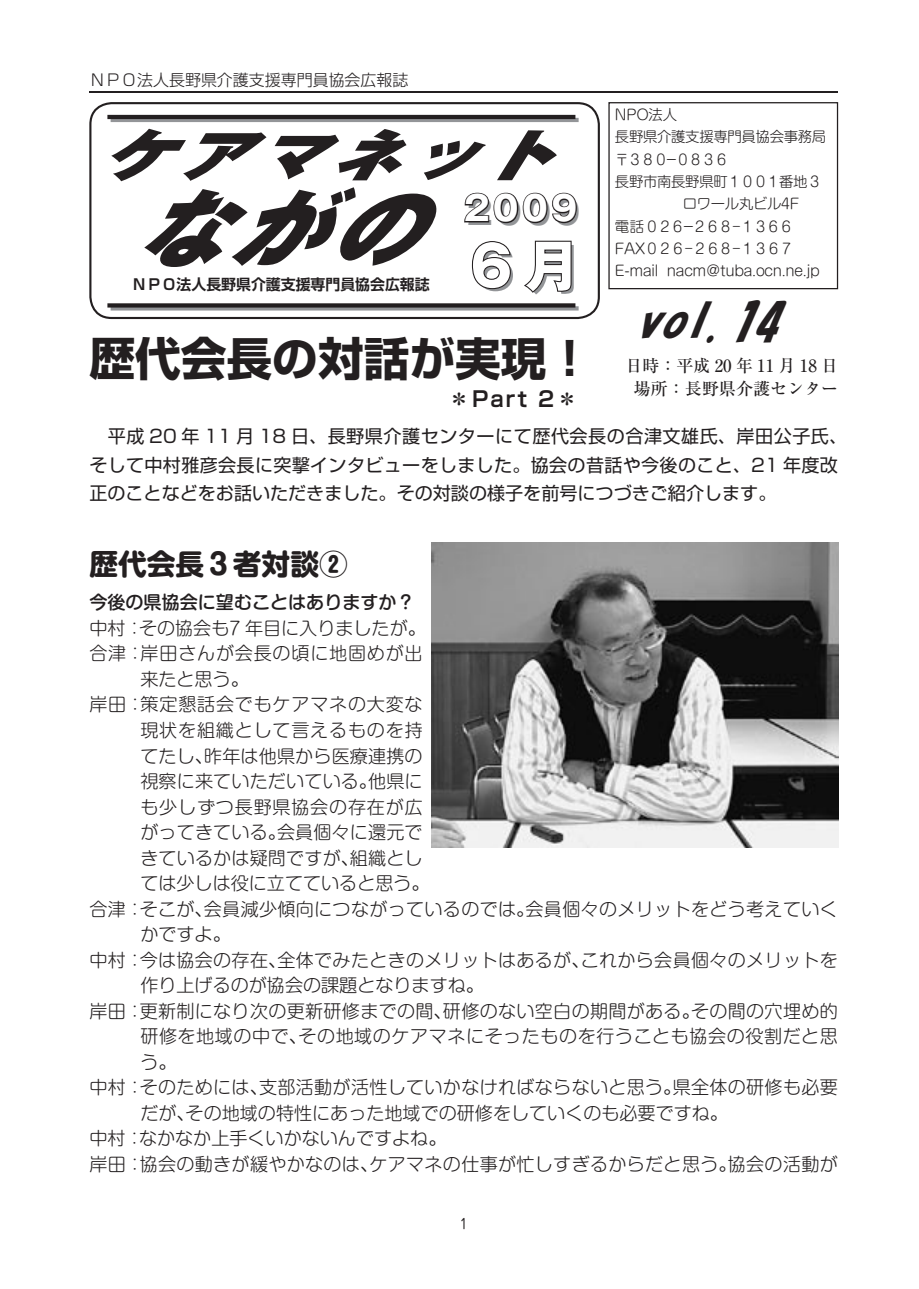
<style>
.page{position:relative;width:919px;height:1289px;background:#fff}
.page>*{position:absolute;margin:0;border:0;box-sizing:border-box;transform-origin:0 0}
.t1{font:italic 900 84.15px "Gothic MB101 Pro";color:#231f20;scale:1.04 1}
.t2{font:italic 900 55.35px "Gothic MB101 Pro";color:#231f20;scale:1.26 1}
.t3{font:700 55.35px "Gothic MB101 Pro";color:#fff}
.t4{font:italic 46.8px "HG Soei Kakupoptai";color:#231f20}
.t5{font:700 45.75px "Shin Go Pro";color:#231f20}
.t6{font:700 34.05px "Gothic MB101 Pro";color:#fff}
.t7{font:700 28.65px "Shin M Go Pro";color:#231f20}
.t8{font:700 21.3px "Shin Go Pro De";color:#231f20}
.t9{font:300 18px "Shin M Go Pro";letter-spacing:.015em;color:#231f20}
.t10{font:18px/28.7px "Shin Go Pro";letter-spacing:.02em;color:#231f20}
.t11{font:300 18px "Shin M Go Pro";letter-spacing:.045em;color:#231f20}
.t12{font:500 18px "Shin M Go Pro";color:#231f20}
.t13{font:500 16.95px/23.4px "Ryumin Pro";color:#231f20;text-align:center}
.t14{font:300 15.9px "Shin Go Pro";color:#231f20}
.t15{font:700 14.85px "Shin Go Pro De";color:#231f20}
.t16{font:300 14.4px "Shin M Go Pro";letter-spacing:-.02em;color:#231f20}
.t17{font:300 14.4px "Shin M Go Pro";letter-spacing:-.1em;color:#231f20}
.t18{font:13.8px "Jun 201 Pro";color:#231f20}
</style>
<div class="page">
<hr style="left:89px;top:91px;width:749px;height:2px;background:#231f20">
<svg style="left:89px;top:102px;width:511px;height:216px"></svg>
<svg style="left:111px;top:118px;width:467px;height:4px"></svg>
<svg style="left:111px;top:306px;width:467px;height:4px"></svg>
<div style="left:608px;top:102px;width:230px;height:187px;border:1px solid #231f20"></div>
<hr style="left:107px;top:115px;width:468px;height:4px;background:#231f20">
<svg style="left:107px;top:303px;width:468px;height:4px;background:#343031"></svg>
<svg style="left:463px;top:192px;width:115px;height:32px"></svg>
<svg style="left:471px;top:240px;width:41px;height:50px"></svg>
<svg style="left:521px;top:240px;width:51px;height:54px"></svg>
<img style="left:431px;top:542px;width:407px;height:305px">
<p class="t14" style="left:89px;top:67px;width:320px">ＮＰＯ法人長野県介護支援専門員協会広報誌</p>
<h2 class="t2" style="left:98px;top:108px;width:400px">ケアマネット</h2>
<h1 class="t1" style="left:133px;top:157px;width:344px">ながの</h1>
<h3 class="t6" style="left:463px;top:180px;width:115px">2009</h3>
<p class="t15" style="left:132px;top:272px;width:299px">ＮＰＯ法人長野県介護支援専門員協会広報誌</p>
<h2 class="t3" style="left:463px;top:220px;width:118px">６月</h2>
<p class="t16" style="left:615px;top:103px;width:64px">NPO法人</p>
<p class="t16" style="left:615px;top:125px;width:213px">長野県介護支援専門員協会事務局</p>
<p class="t17" style="left:615px;top:148px;width:115px">〒３８０ー０８３６</p>
<p class="t16" style="left:615px;top:170px;width:208px">長野市南長野県町１００１番地３</p>
<p class="t16" style="left:668px;top:192px;width:132px">　ロワール丸ビル4F</p>
<p class="t17" style="left:615px;top:215px;width:180px">電話０２６ー２６８－１３６６</p>
<p class="t17" style="left:615px;top:237px;width:180px">FAX０２６－２６８－１３６７</p>
<p class="t16" style="left:615px;top:259px;width:206px">E-mail nacm＠tuba.ocn.ne.jp</p>
<h3 class="t4" style="left:636px;top:298px;width:159px">vol.14</h3>
<h3 class="t5" style="left:89px;top:322px;width:504px">歴代会長の対話が実現！</h3>
<p class="t8" style="left:448px;top:381px;width:131px">＊Part 2＊</p>
<p class="t13" style="left:625px;top:352px;width:214px">日時：平成 20 年 11 月 18 日場所：長野県介護センター</p>
<p class="t10" style="left:89px;top:419px;width:759px">　平成 20 年 11 月 18 日、長野県介護センターにて歴代会長の合津文雄氏、岸田公子氏、そして中村雅彦会長に突撃インタビューをしました。協会の昔話や今後のこと、21 年度改正のことなどをお話いただきました。その対談の様子を前号につづきご紹介します。</p>
<h3 class="t7" style="left:89px;top:541px;width:260px">歴代会長３者対談②</h3>
<p class="t12" style="left:89px;top:588px;width:327px">今後の県協会に望むことはありますか？</p>
<p class="t9" style="left:89px;top:613px;width:338px">中村：その協会も7 年目に入りましたが。</p>
<p class="t11" style="left:89px;top:639px;width:335px">合津：岸田さんが会長の頃に地固めが出</p>
<p class="t9" style="left:140px;top:664px;width:110px">来たと思う。</p>
<p class="t11" style="left:89px;top:690px;width:335px">岸田：策定懇話会でもケアマネの大変な</p>
<p class="t11" style="left:140px;top:715px;width:284px">現状を組織として言えるものを持</p>
<p class="t9" style="left:140px;top:741px;width:284px">てたし、昨年は他県から医療連携の</p>
<p class="t9" style="left:140px;top:766px;width:284px">視察に来ていただいている。他県に</p>
<p class="t11" style="left:140px;top:792px;width:284px">も少しずつ長野県協会の存在が広</p>
<p class="t9" style="left:140px;top:817px;width:284px">がってきている。会員個々に還元で</p>
<p class="t9" style="left:140px;top:843px;width:284px">きているかは疑問ですが、組織とし</p>
<p class="t9" style="left:140px;top:868px;width:291px">ては少しは役に立てていると思う。</p>
<p class="t9" style="left:89px;top:894px;width:750px">合津：そこが、会員減少傾向につながっているのでは。会員個々のメリットをどう考えていく</p>
<p class="t9" style="left:140px;top:919px;width:92px">かですよ。</p>
<p class="t9" style="left:89px;top:945px;width:750px">中村：今は協会の存在、全体でみたときのメリットはあるが、これから会員個々のメリットを</p>
<p class="t9" style="left:140px;top:970px;width:345px">作り上げるのが協会の課題となりますね。</p>
<p class="t9" style="left:89px;top:996px;width:750px">岸田：更新制になり次の更新研修までの間、研修のない空白の期間がある。その間の穴埋め的</p>
<p class="t9" style="left:140px;top:1021px;width:699px">研修を地域の中で、その地域のケアマネにそったものを行うことも協会の役割だと思</p>
<p class="t9" style="left:140px;top:1047px;width:38px">う。</p>
<p class="t9" style="left:89px;top:1073px;width:750px">中村：そのためには、支部活動が活性していかなければならないと思う。県全体の研修も必要</p>
<p class="t9" style="left:140px;top:1098px;width:589px">だが、その地域の特性にあった地域での研修をしていくのも必要ですね。</p>
<p class="t9" style="left:89px;top:1124px;width:358px">中村：なかなか上手くいかないんですよね。</p>
<p class="t9" style="left:89px;top:1149px;width:750px">岸田：協会の動きが緩やかなのは、ケアマネの仕事が忙しすぎるからだと思う。協会の活動が</p>
<p class="t18" style="left:459px;top:1212px;width:10px">1</p>
</div>
